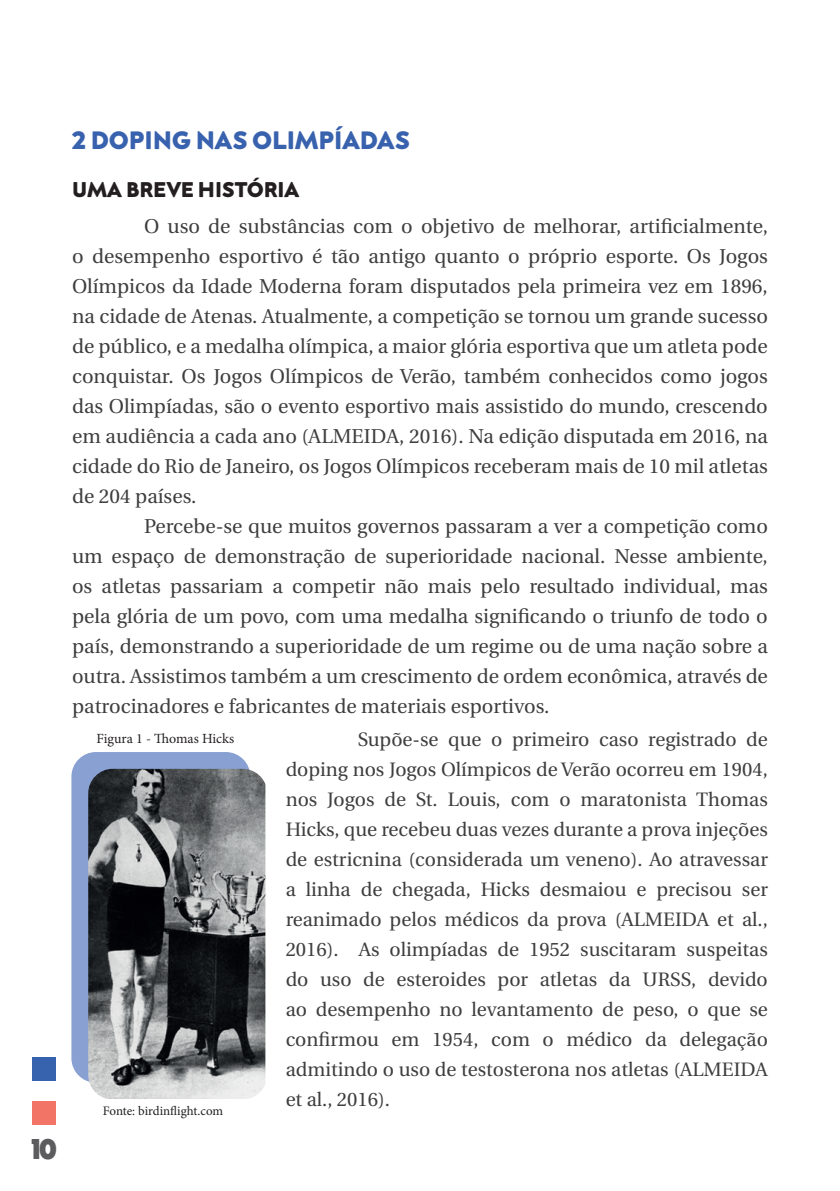
<style>
.page{position:relative;width:840px;height:1191px;background:#fff}
.page>*{position:absolute;margin:0;border:0;box-sizing:border-box;transform-origin:0 0}
.t1{font:800 26px "Neufreit";color:#3962ae}
.t2{font:800 22px "Neufreit";color:#231f20}
.t3{font:20px/30px "Heuristica";color:#3e3e3f;text-align:justify}
.t4{font:800 20px "moon get";color:#5c5c5f}
.t5{font:19.4px/30px "Heuristica";color:#3e3e3f;text-align:justify}
.t6{font:14px "Minion Pro";color:#231f20}
.t7{font:13px "Minion Pro";letter-spacing:-.005em;color:#231f20}
</style>
<div class="page">
<div style="left:33px;top:1057px;width:23px;height:23px;background:#3762ae"></div>
<div style="left:33px;top:1101px;width:23px;height:23px;background:#f27466"></div>
<div style="left:71px;top:752px;width:179px;height:330px;background:#89a1d2;border-radius:25px"></div>
<img style="left:88px;top:769px;width:177px;height:330px">
<p class="t4" style="left:32px;top:1136px;width:27px">10</p>
<h1 class="t1" style="left:72px;top:124px;width:339px">2 DOPING NAS OLIMPÍADAS</h1>
<p class="t2" style="left:72px;top:176px;width:228px">UMA BREVE HISTÓRIA</p>
<p class="t3" style="left:72px;top:211px;width:697px;text-indent:72px">O uso de substâncias com o objetivo de melhorar, artificialmente, o desempenho esportivo é tão antigo quanto o próprio esporte. Os Jogos Olímpicos da Idade Moderna foram disputados pela primeira vez em 1896, na cidade de Atenas. Atualmente, a competição se tornou um grande sucesso de público, e a medalha olímpica, a maior glória esportiva que um atleta pode conquistar. Os Jogos Olímpicos de Verão, também conhecidos como jogos das Olimpíadas, são o evento esportivo mais assistido do mundo, crescendo em audiência a cada ano (ALMEIDA, 2016). Na edição disputada em 2016, na cidade do Rio de Janeiro, os Jogos Olímpicos receberam mais de 10 mil atletas de 204 países.</p>
<p class="t3" style="left:72px;top:511px;width:697px;text-indent:72px">Percebe-se que muitos governos passaram a ver a competição como um espaço de demonstração de superioridade nacional. Nesse ambiente, os atletas passariam a competir não mais pelo resultado individual, mas pela glória de um povo, com uma medalha significando o triunfo de todo o país, demonstrando a superioridade de um regime ou de uma nação sobre a outra. Assistimos também a um crescimento de ordem econômica, através de patrocinadores e fabricantes de materiais esportivos.</p>
<p class="t5" style="left:285px;top:724px;width:483px;text-indent:72px">Supõe-se que o primeiro caso registrado de doping nos Jogos Olímpicos de Verão ocorreu em 1904, nos Jogos de St. Louis, com o maratonista Thomas Hicks, que recebeu duas vezes durante a prova injeções de estricnina (considerada um veneno). Ao atravessar a linha de chegada, Hicks desmaiou e precisou ser reanimado pelos médicos da prova (ALMEIDA et al., 2016). As olimpíadas de 1952 suscitaram suspeitas do uso de esteroides por atletas da URSS, devido ao desempenho no levantamento de peso, o que se confirmou em 1954, com o médico da delegação admitindo o uso de testosterona nos atletas (ALMEIDA et al., 2016).</p>
<p class="t7" style="left:103px;top:1102px;width:122px">Fonte: birdinflight.com</p>
<p class="t6" style="left:96px;top:728px;width:139px">Figura 1 - Thomas Hicks</p>
</div>
